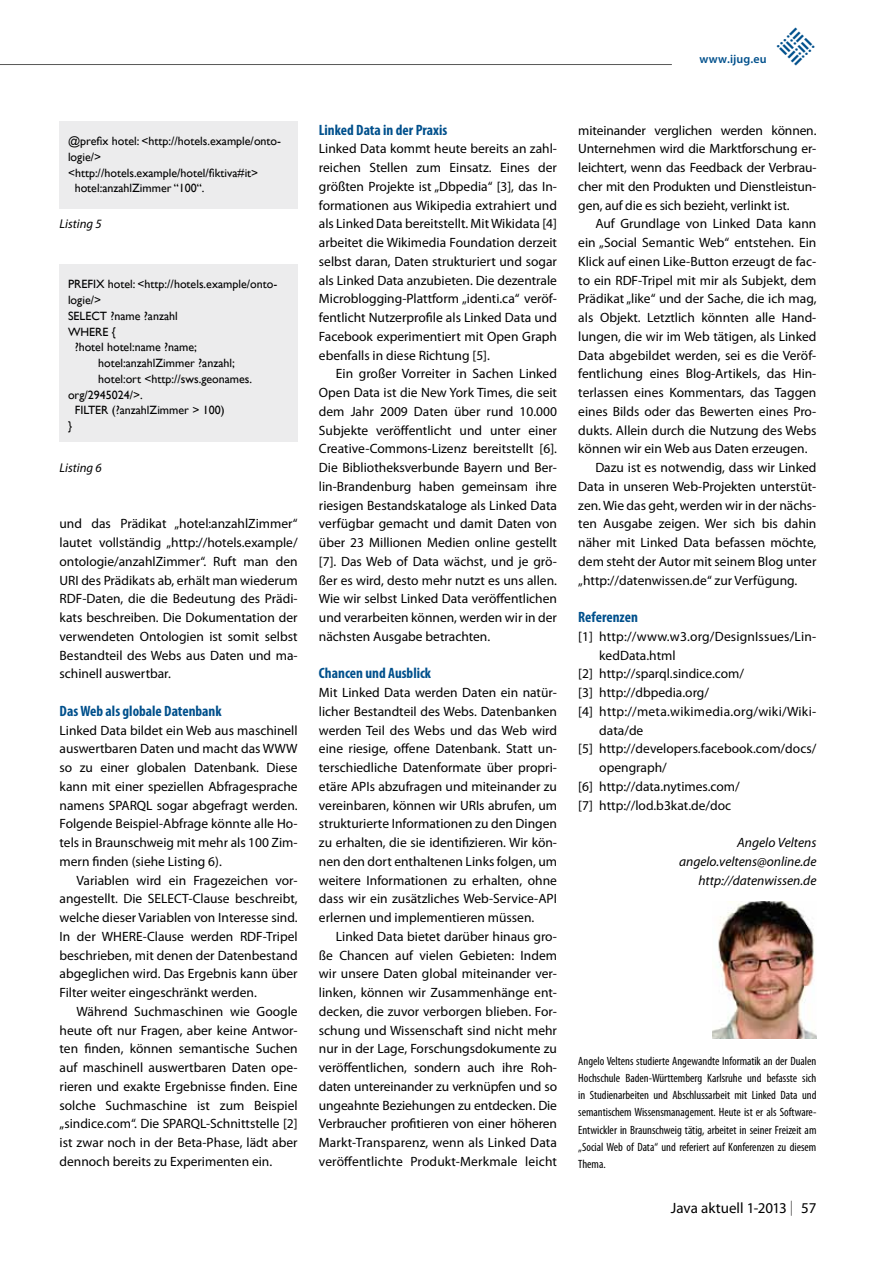
<style>
.page{position:relative;width:893px;height:1263px;background:#fff}
.page>*{position:absolute;margin:0;border:0;box-sizing:border-box;transform-origin:0 0}
.t1{font:700 condensed 15px "Myriad Pro";color:#00508c}
.t2{font:15px "Myriad Pro";letter-spacing:-.005em;color:#000}
.t3{font:13.5px/18.8px "Myriad Pro";color:#000;text-align:justify}
.t4{font:italic 13.5px/18.8px "Myriad Pro";color:#000;text-align:right}
.t5{font:13.5px "Myriad Pro";letter-spacing:.02em;color:#000}
.t6{font:italic 12.75px "Myriad Pro";color:#000}
.t7{font:condensed 12px/17.2px "Myriad Pro";color:#000;text-align:justify}
.t8{font:12px "Gill Sans";color:#000}
.t9{font:600 12px "Myriad Pro";letter-spacing:.01em;color:#00508c}
.s1{color:#706f6f}
</style>
<div class="page">
<div style="left:60px;top:264px;width:238px;height:178px;background:#ececed"></div>
<div style="left:60px;top:121px;width:238px;height:87px;background:#ececed"></div>
<img style="left:712px;top:901px;width:104px;height:137px">
<hr style="left:0;top:64px;width:672px;height:1px;background:#575756">
<p class="t9" style="left:699px;top:51px;width:69px">www.ijug.eu</p>
<p class="t8" style="left:68px;top:134px;width:215px">@prefix hotel: &lt;http://hotels.example/onto-</p>
<p class="t8" style="left:68px;top:150px;width:35px">logie/&gt;</p>
<p class="t8" style="left:68px;top:166px;width:192px">&lt;http://hotels.example/hotel/fiktiva#it&gt;</p>
<p class="t8" style="left:75px;top:181px;width:131px">hotel:anzahlZimmer “100“.</p>
<p class="t6" style="left:60px;top:216px;width:44px">Listing 5</p>
<p class="t8" style="left:68px;top:277px;width:211px">PREFIX hotel: &lt;http://hotels.example/onto-</p>
<p class="t8" style="left:68px;top:293px;width:35px">logie/&gt;</p>
<p class="t8" style="left:68px;top:309px;width:111px">SELECT ?name ?anzahl</p>
<p class="t8" style="left:68px;top:324px;width:49px">WHERE {</p>
<p class="t8" style="left:75px;top:340px;width:124px">?hotel hotel:name ?name;</p>
<p class="t8" style="left:98px;top:356px;width:138px">hotel:anzahlZimmer ?anzahl;</p>
<p class="t8" style="left:98px;top:372px;width:156px">hotel:ort &lt;http://sws.geonames.</p>
<p class="t8" style="left:68px;top:387px;width:76px">org/2945024/&gt;.</p>
<p class="t8" style="left:75px;top:403px;width:151px">FILTER (?anzahlZimmer &gt; 100)</p>
<p class="t8" style="left:68px;top:419px;width:5px">}</p>
<p class="t6" style="left:60px;top:460px;width:44px">Listing 6</p>
<p class="t3" style="left:60px;top:514px;width:240px">und das Prädikat „hotel:anzahlZimmer“ lautet vollständig „http://hotels.example/ ontologie/anzahlZimmer“. Ruft man den URI des Prädikats ab, erhält man wiederum RDF-Daten, die die Bedeutung des Prädi&shy;kats beschreiben. Die Dokumentation der verwendeten Ontologien ist somit selbst Bestandteil des Webs aus Daten und ma&shy;schinell auswertbar.</p>
<p class="t1" style="left:60px;top:701px;width:164px">Das Web als globale Datenbank</p>
<p class="t3" style="left:60px;top:720px;width:240px">Linked Data bildet ein Web aus maschinell auswertbaren Daten und macht das WWW so zu einer globalen Datenbank. Diese kann mit einer speziellen Abfragesprache namens SPARQL sogar abgefragt werden.<br>Folgende Beispiel-Abfrage könnte alle Ho&shy;tels in Braunschweig mit mehr als 100 Zim&shy;mern finden (siehe Listing 6).</p>
<p class="t3" style="left:60px;top:870px;width:240px;text-indent:17px">Variablen wird ein Fragezeichen vor&shy;angestellt. Die SELECT-Clause beschreibt, welche dieser Variablen von Interesse sind.<br>In der WHERE-Clause werden RDF-Tripel beschrieben, mit denen der Datenbestand abgeglichen wird. Das Ergebnis kann über Filter weiter eingeschränkt werden.</p>
<p class="t3" style="left:60px;top:1002px;width:240px;text-indent:17px">Während Suchmaschinen wie Google heute oft nur Fragen, aber keine Antwor&shy;ten finden, können semantische Suchen auf maschinell auswertbaren Daten ope&shy;rieren und exakte Ergebnisse finden. Eine solche Suchmaschine ist zum Beispiel „sindice.com“. Die SPARQL-Schnittstelle [2] ist zwar noch in der Beta-Phase, lädt aber dennoch bereits zu Experimenten ein.</p>
<p class="t1" style="left:319px;top:120px;width:130px">Linked Data in der Praxis</p>
<p class="t3" style="left:319px;top:139px;width:240px">Linked Data kommt heute bereits an zahl&shy;reichen Stellen zum Einsatz. Eines der größten Projekte ist „Dbpedia“ [3], das In&shy;formationen aus Wikipedia extrahiert und als Linked Data bereitstellt. Mit Wikidata [4] arbeitet die Wikimedia Foundation derzeit selbst daran, Daten strukturiert und sogar als Linked Data anzubieten. Die dezentrale Microblogging-Plattform „identi.ca“ veröf&shy;fentlicht Nutzerprofile als Linked Data und Facebook experimentiert mit Open Graph ebenfalls in diese Richtung [5].</p>
<p class="t3" style="left:319px;top:364px;width:240px;text-indent:17px">Ein großer Vorreiter in Sachen Linked Open Data ist die New York Times, die seit dem Jahr 2009 Daten über rund 10.000<br>Subjekte veröffentlicht und unter einer Creative-Commons-Lizenz bereitstellt [6].<br>Die Bibliotheksverbunde Bayern und Ber&shy;lin-Brandenburg haben gemeinsam ihre riesigen Bestandskataloge als Linked Data verfügbar gemacht und damit Daten von über 23 Millionen Medien online gestellt [7]. Das Web of Data wächst, und je grö&shy;ßer es wird, desto mehr nutzt es uns allen.<br>Wie wir selbst Linked Data veröffentlichen und verarbeiten können, werden wir in der nächsten Ausgabe betrachten.</p>
<p class="t1" style="left:319px;top:664px;width:114px">Chancen und Ausblick</p>
<p class="t3" style="left:319px;top:683px;width:240px">Mit Linked Data werden Daten ein natür&shy;licher Bestandteil des Webs. Datenbanken werden Teil des Webs und das Web wird eine riesige, offene Datenbank. Statt un&shy;terschiedliche Datenformate über propri&shy;etäre APIs abzufragen und miteinander zu vereinbaren, können wir URIs abrufen, um strukturierte Informationen zu den Dingen zu erhalten, die sie identifizieren. Wir kön&shy;nen den dort enthaltenen Links folgen, um weitere Informationen zu erhalten, ohne dass wir ein zusätzliches Web-Service-API erlernen und implementieren müssen.</p>
<p class="t3" style="left:319px;top:927px;width:240px;text-indent:17px">Linked Data bietet darüber hinaus gro&shy;ße Chancen auf vielen Gebieten: Indem wir unsere Daten global miteinander ver&shy;linken, können wir Zusammenhänge ent&shy;decken, die zuvor verborgen blieben. For&shy;schung und Wissenschaft sind nicht mehr nur in der Lage, Forschungsdokumente zu veröffentlichen, sondern auch ihre Roh&shy;daten untereinander zu verknüpfen und so ungeahnte Beziehungen zu entdecken. Die Verbraucher profitieren von einer höheren Markt-Transparenz, wenn als Linked Data veröffentlichte Produkt-Merkmale leicht</p>
<p class="t3" style="left:578px;top:120px;width:240px">miteinander verglichen werden können.<br>Unternehmen wird die Marktforschung er&shy;leichtert, wenn das Feedback der Verbrau&shy;cher mit den Produkten und Dienstleistun&shy;gen, auf die es sich bezieht, verlinkt ist.</p>
<p class="t3" style="left:595px;top:214px;width:223px">Auf Grundlage von Linked Data kann</p>
<p class="t3" style="left:578px;top:233px;width:240px">ein „Social Semantic Web“ entstehen. Ein</p>
<p class="t3" style="left:578px;top:252px;width:240px">Klick auf einen Like-Button erzeugt de fac-</p>
<p class="t3" style="left:578px;top:270px;width:240px">to ein RDF-Tripel mit mir als Subjekt, dem</p>
<p class="t3" style="left:578px;top:289px;width:240px">Prädikat „like“ und der Sache, die ich mag,</p>
<p class="t3" style="left:578px;top:308px;width:240px">als Objekt. Letztlich könnten alle Hand-</p>
<p class="t3" style="left:578px;top:327px;width:240px">lungen, die wir im Web tätigen, als Linked</p>
<p class="t3" style="left:578px;top:345px;width:240px">Data abgebildet werden, sei es die Veröf-</p>
<p class="t3" style="left:578px;top:364px;width:240px">fentlichung eines Blog-Artikels, das Hin-</p>
<p class="t3" style="left:578px;top:383px;width:240px">terlassen eines Kommentars, das Taggen</p>
<p class="t3" style="left:578px;top:402px;width:240px">eines Bilds oder das Bewerten eines Pro-</p>
<p class="t3" style="left:578px;top:420px;width:240px">dukts. Allein durch die Nutzung des Webs</p>
<p class="t3" style="left:578px;top:439px;width:231px">können wir ein Web aus Daten erzeugen.</p>
<p class="t3" style="left:595px;top:458px;width:223px">Dazu ist es notwendig, dass wir Linked</p>
<p class="t3" style="left:578px;top:477px;width:240px">Data in unseren Web-Projekten unterstüt-</p>
<p class="t3" style="left:578px;top:495px;width:240px">zen. Wie das geht, werden wir in der nächs-</p>
<p class="t3" style="left:578px;top:514px;width:240px">ten Ausgabe zeigen. Wer sich bis dahin</p>
<p class="t3" style="left:578px;top:533px;width:240px">näher mit Linked Data befassen möchte,</p>
<p class="t3" style="left:578px;top:552px;width:240px">dem steht der Autor mit seinem Blog unter</p>
<p class="t3" style="left:578px;top:570px;width:220px">„http://datenwissen.de“ zur Verfügung.</p>
<p class="t1" style="left:578px;top:608px;width:61px">Referenzen</p>
<p class="t3" style="left:578px;top:627px;width:240px">[1] http://www.w3.org/DesignIssues/Lin-</p>
<p class="t3" style="left:599px;top:645px;width:78px">kedData.html</p>
<p class="t3" style="left:578px;top:664px;width:167px">[2] http://sparql.sindice.com/</p>
<p class="t3" style="left:578px;top:683px;width:132px">[3] http://dbpedia.org/</p>
<p class="t5" style="left:578px;top:703px;width:240px">[4] http://meta.wikimedia.org/wiki/Wiki-</p>
<p class="t3" style="left:599px;top:720px;width:46px">data/de</p>
<p class="t3" style="left:578px;top:739px;width:240px">[5] http://developers.facebook.com/docs/</p>
<p class="t3" style="left:599px;top:758px;width:69px">opengraph/</p>
<p class="t3" style="left:578px;top:777px;width:163px">[6] http://data.nytimes.com/</p>
<p class="t3" style="left:578px;top:795px;width:154px">[7] http://lod.b3kat.de/doc</p>
<p class="t4" style="left:679px;top:833px;width:139px">Angelo Veltens angelo.veltens@online.de http://datenwissen.de</p>
<p class="t7" style="left:578px;top:1052px;width:240px">Angelo Veltens studierte Angewandte Informatik an der Dualen Hochschule Baden-Württemberg Karlsruhe und befasste sich in Studienarbeiten und Abschlussarbeit mit Linked Data und semantischem Wissensmanagement. Heute ist er als Software-Entwickler in Braunschweig tätig, arbeitet in seiner Freizeit am „Social Web of Data“ und referiert auf Konferenzen zu diesem Thema.</p>
<p class="t2" style="left:671px;top:1199px;width:147px">Java aktuell 1-2013 <span class="s1">|</span> 57</p>
</div>
